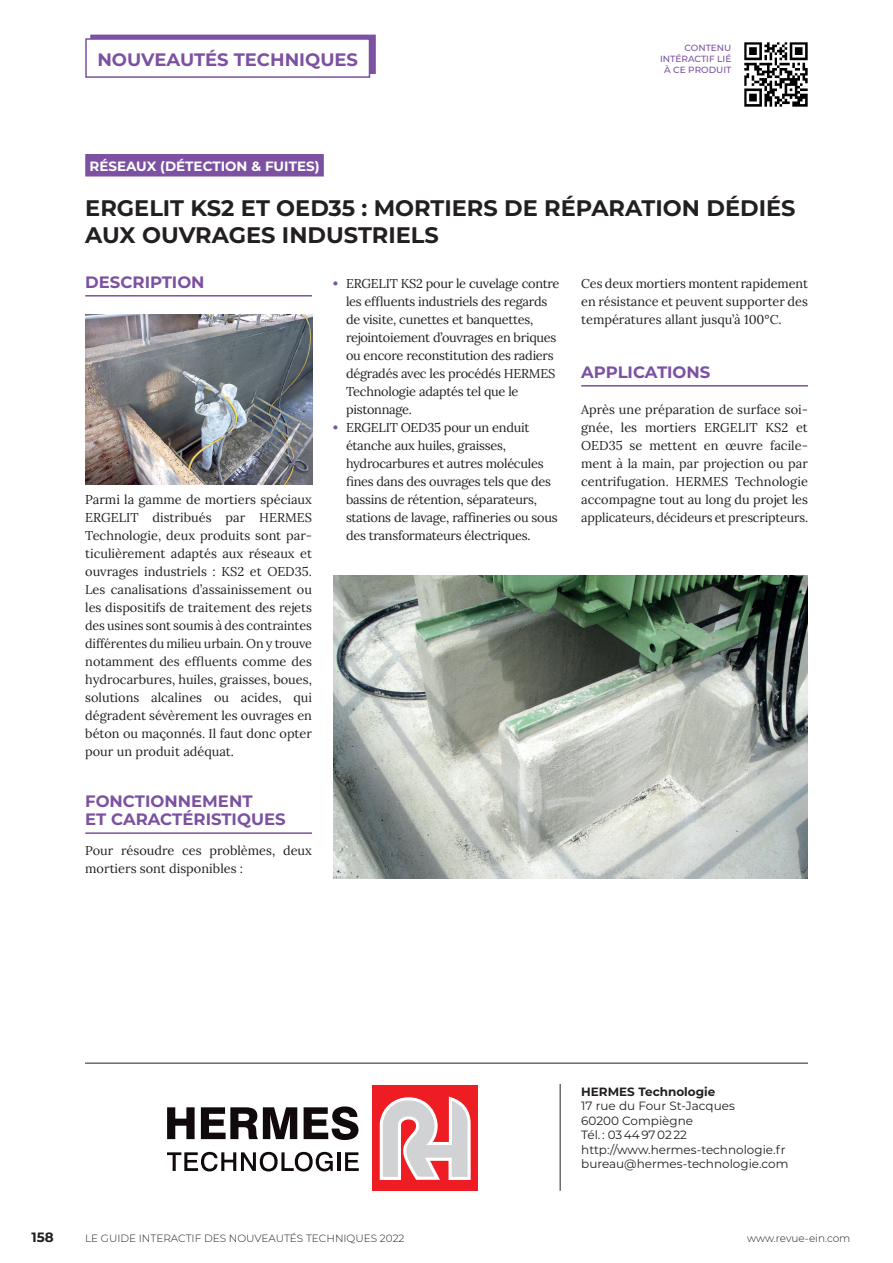
<style>
.page{position:relative;width:893px;height:1263px;background:#fff}
.page>*{position:absolute;margin:0;border:0;box-sizing:border-box;transform-origin:0 0}
.Titre{font:700 22.5px/27px "Montserrat";color:#231f20}
.t1{font:700 18px "Montserrat";color:#7c51a1}
.Intertitre{font:700 16.5px "Montserrat";color:#7c51a1}
.Surtitre{font:700 13.5px "Montserrat";color:#fff}
.t2{font:700 13.5px "Montserrat";color:#231f20}
.Texte_courant{font:12.75px/18px "Lora";letter-spacing:-.02em;color:#231f20;text-align:justify}
.Texte_courant-2{font:12.75px/18px "Lora";color:#231f20}
.t3{font:12px "Montserrat";color:#231f20}
.t4{font:700 12px "Montserrat";color:#231f20}
.t5{font:300 10.5px "Montserrat";color:#231f20}
.t6{font:500 9px/10.8px "Montserrat";color:#7c51a1;text-align:right}
.s1{font-weight:700;color:#7c51a1}
</style>
<div class="page">
<div style="left:90px;top:35px;width:286px;height:39px;background:#7c51a1"></div>
<div style="left:86px;top:39px;width:283px;height:38px;background:#fff"></div>
<div style="left:85px;top:38px;width:285px;height:40px;border:2px solid #7c51a1"></div>
<hr style="left:85px;top:1063px;width:723px;height:1px;background:#231f20">
<hr style="left:560px;top:1084px;width:1px;height:107px;background:#231f20">
<div style="left:85px;top:154px;width:239px;height:22px;background:#7c51a1"></div>
<hr style="left:85px;top:295px;width:227px;height:2px;background:#7c51a1">
<hr style="left:85px;top:832px;width:227px;height:2px;background:#7c51a1">
<hr style="left:581px;top:385px;width:227px;height:2px;background:#7c51a1">
<div style="left:372px;top:1085px;width:106px;height:106px;background:#ee1d23"></div>
<svg style="left:379px;top:1096px;width:92px;height:84px"></svg>
<svg style="left:167px;top:1107px;width:28px;height:32px"></svg>
<svg style="left:201px;top:1107px;width:96px;height:32px"></svg>
<svg style="left:304px;top:1106px;width:54px;height:34px"></svg>
<svg style="left:167px;top:1152px;width:166px;height:19px"></svg>
<hr style="left:337px;top:1152px;width:3px;height:19px;background:#110a0c">
<svg style="left:345px;top:1152px;width:14px;height:19px"></svg>
<img style="left:744px;top:43px;width:64px;height:63px">
<img style="left:85px;top:314px;width:227px;height:170px">
<img style="left:333px;top:576px;width:475px;height:303px">
<h2 class="t1" style="left:97px;top:46px;width:262px">NOUVEAUTÉS TECHNIQUES</h2>
<p class="t6" style="left:660px;top:42px;width:73px">CONTENU<br>INTÉRACTIF LIÉ<br>À CE PRODUIT</p>
<p class="Surtitre" style="left:90px;top:156px;width:232px">RÉSEAUX (DÉTECTION &amp; FUITES)</p>
<p class="Titre" style="left:85px;top:193px;width:712px">ERGELIT KS2 ET OED35 : MORTIERS DE RÉPARATION DÉDIÉS<br>AUX OUVRAGES INDUSTRIELS</p>
<p class="Intertitre" style="left:85px;top:270px;width:121px">DESCRIPTION</p>
<p class="Texte_courant" style="left:346px;top:274px;width:215px;text-align:left;text-indent:-13px"><span class="s1">•</span> ERGELIT KS2 pour le cuvelage contre les effluents industriels des regards de visite, cunettes et banquettes, rejointoiement d’ouvrages en briques ou encore reconstitution des radiers dégradés avec les procédés HERMES Technologie adaptés tel que le pistonnage.</p>
<p class="Texte_courant" style="left:346px;top:418px;width:213px;text-align:left;text-indent:-13px"><span class="s1">•</span> ERGELIT OED35 pour un enduit étanche aux huiles, graisses, hydrocarbures et autres molécules fines dans des ouvrages tels que des bassins de rétention, séparateurs, stations de lavage, raffineries ou sous des transformateurs électriques.</p>
<p class="Texte_courant" style="left:581px;top:274px;width:228px">Ces deux mortiers montent rapidement en résistance et peuvent supporter des températures allant jusqu’à 100°C.</p>
<p class="Intertitre" style="left:581px;top:360px;width:131px">APPLICATIONS</p>
<p class="Texte_courant" style="left:581px;top:400px;width:228px">Après une préparation de surface soi&shy;gnée, les mortiers ERGELIT KS2 et OED35 se mettent en œuvre facile&shy;ment à la main, par projection ou par centrifugation. HERMES Technologie accompagne tout au long du projet les applicateurs, décideurs et prescripteurs.</p>
<p class="Texte_courant" style="left:85px;top:490px;width:228px">Parmi la gamme de mortiers spéciaux ERGELIT distribués par HERMES Technologie, deux produits sont par&shy;ticulièrement adaptés aux réseaux et ouvrages industriels : KS2 et OED35.<br>Les canalisations d’assainissement ou les dispositifs de traitement des rejets des usines sont soumis à des contraintes différentes du milieu urbain. On y trouve notamment des effluents comme des hydrocarbures, huiles, graisses, boues, solutions alcalines ou acides, qui dégradent sévèrement les ouvrages en béton ou maçonnés. Il faut donc opter pour un produit adéquat.</p>
<p class="Intertitre" style="left:85px;top:790px;width:169px">FONCTIONNEMENT</p>
<p class="Intertitre" style="left:85px;top:808px;width:202px">ET CARACTÉRISTIQUES</p>
<p class="Texte_courant-2" style="left:85px;top:841px;width:228px">Pour résoudre ces problèmes, deux mortiers sont disponibles :</p>
<p class="t4" style="left:581px;top:1083px;width:136px">HERMES Technologie</p>
<p class="t3" style="left:581px;top:1098px;width:155px">17 rue du Four St-Jacques</p>
<p class="t3" style="left:581px;top:1112px;width:113px">60200 Compiègne</p>
<p class="t3" style="left:581px;top:1127px;width:107px">Tél. : 03 44 97 02 22</p>
<p class="t3" style="left:581px;top:1141px;width:206px">http://www.hermes-technologie.fr</p>
<p class="t3" style="left:581px;top:1155px;width:209px">bureau@hermes-technologie.com</p>
<p class="t2" style="left:31px;top:1227px;width:24px">158</p>
<p class="t5" style="left:85px;top:1231px;width:321px">LE GUIDE INTERACTIF DES NOUVEAUTÉS TECHNIQUES 2022</p>
<p class="t5" style="left:747px;top:1231px;width:105px">www.revue-ein.com</p>
</div>
